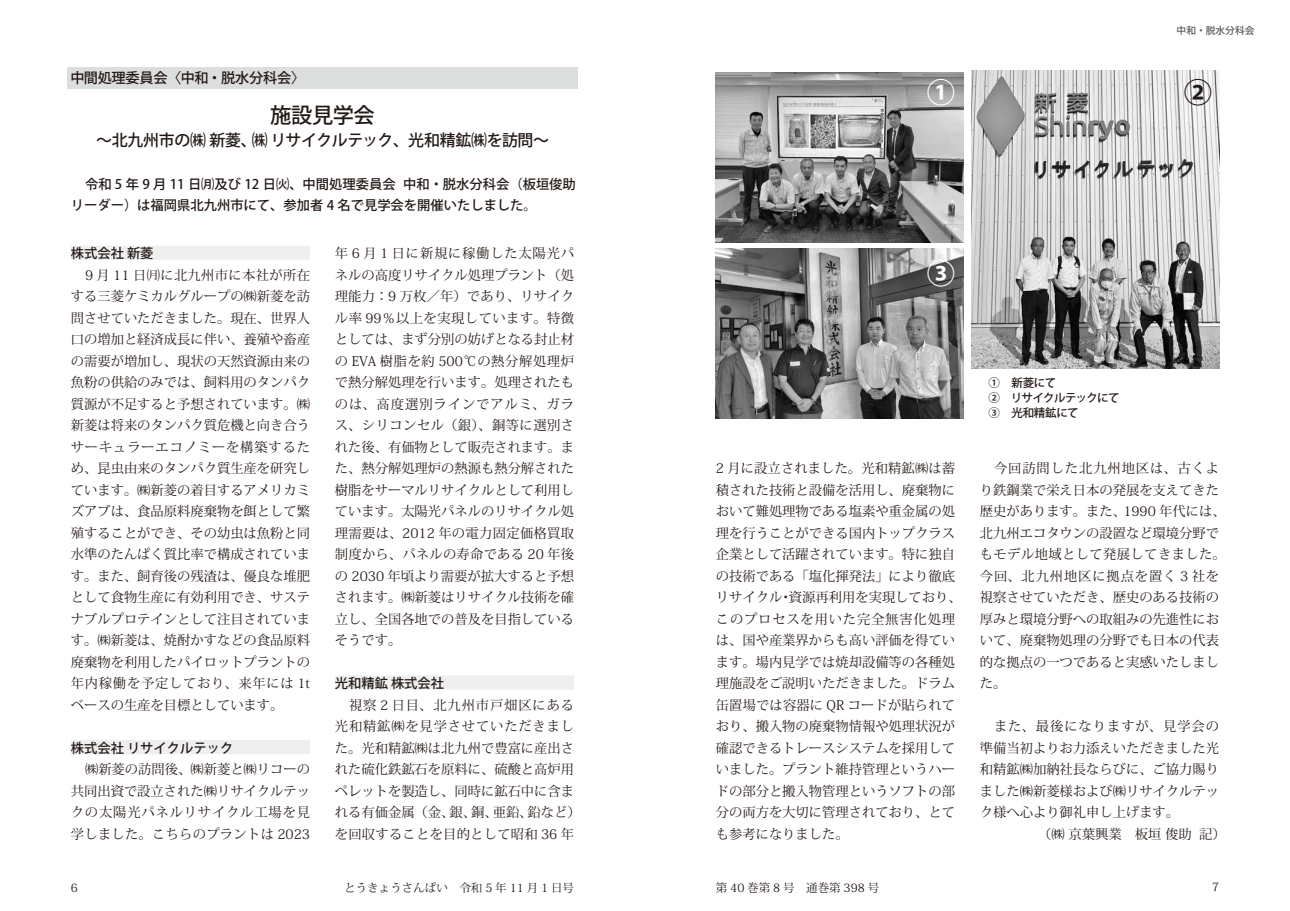
<style>
.page{position:relative;width:1290px;height:911px;background:#fff}
.page>*{position:absolute;margin:0;border:0;box-sizing:border-box;transform-origin:0 0}
.t1{font:700 28.38px "Koz Go Pro";color:#fff}
.t2{font:700 28.38px "Koz Go Pro";color:#231916}
.t3{font:500 21.25px "Koz Go Pro";letter-spacing:-.02em;color:#231916}
.t4{font:500 16px "Koz Go Pro";letter-spacing:-.025em;color:#231916}
.t5{font:500 14.12px "Koz Go Pro";letter-spacing:-.015em;color:#231916}
.t6{font:13.25px/21.5px "Koz Min Pro";color:#231916;text-align:justify}
.t7{font:500 13.25px/21.5px "Koz Go Pro";color:#231916}
.t8{font:13.25px "Koz Min Pro";letter-spacing:.07em;color:#231916}
.t9{font:11.5px "Koz Min Pro";color:#231916}
.t10{font:500 11.5px/15.1px "Koz Go Pro";letter-spacing:-.05em;color:#231916}
.t11{font:500 9.75px "Koz Go Pro";color:#595857}
</style>
<div class="page">
<div style="left:67px;top:67px;width:511px;height:22px;background:#dcdddd"></div>
<div style="left:71px;top:246px;width:239px;height:14px;background:#efeff0"></div>
<div style="left:71px;top:740px;width:239px;height:14px;background:#efeff0"></div>
<div style="left:335px;top:675px;width:239px;height:14px;background:#efeff0"></div>
<img style="left:971px;top:71px;width:248px;height:298px">
<img style="left:716px;top:248px;width:248px;height:170px">
<img style="left:716px;top:73px;width:248px;height:170px">
<p class="t5" style="left:70px;top:69px;width:236px">中間処理委員会〈中和・脱水分科会〉</p>
<h2 class="t3" style="left:270px;top:102px;width:106px">施設見学会</h2>
<p class="t4" style="left:96px;top:130px;width:454px">〜北九州市の㈱ 新菱、㈱ リサイクルテック、光和精鉱㈱を訪問〜</p>
<p class="t7" style="left:71px;top:174px;width:506px;text-indent:14px">令和 5 年 9 月 11 日㈪及び 12 日㈫、中間処理委員会 中和・脱水分科会（板垣俊助リーダー）は福岡県北九州市にて、参加者 4 名で見学会を開催いたしました。</p>
<p class="t7" style="left:71px;top:243px;width:84px">株式会社 新菱</p>
<p class="t6" style="left:71px;top:264px;width:241px;text-indent:14px">9 月 11 日㈪に北九州市に本社が所在する三菱ケミカルグループの㈱新菱を訪問させていただきました。現在、世界人口の増加と経済成長に伴い、養殖や畜産の需要が増加し、現状の天然資源由来の魚粉の供給のみでは、飼料用のタンパク質源が不足すると予想されています。㈱新菱は将来のタンパク質危機と向き合うサーキュラーエコノミーを構築するため、昆虫由来のタンパク質生産を研究しています。㈱新菱の着目するアメリカミズアブは、食品原料廃棄物を餌として繁殖することができ、その幼虫は魚粉と同水準のたんぱく質比率で構成されています。また、飼育後の残渣は、優良な堆肥として食物生産に有効利用でき、サステナブルプロテインとして注目されています。㈱新菱は、焼酎かすなどの食品原料廃棄物を利用したパイロットプラントの年内稼働を予定しており、来年には 1tベースの生産を目標としています。</p>
<p class="t7" style="left:71px;top:737px;width:164px">株式会社 リサイクルテック</p>
<p class="t6" style="left:71px;top:758px;width:241px;text-indent:14px">㈱新菱の訪問後、㈱新菱と㈱リコーの共同出資で設立された㈱リサイクルテックの太陽光パネルリサイクル工場を見学しました。こちらのプラントは 2023</p>
<p class="t6" style="left:335px;top:242px;width:241px">年 6 月 1 日に新規に稼働した太陽光パネルの高度リサイクル処理プラント（処理能力：9 万枚／年）であり、リサイクル率 99％以上を実現しています。特徴としては、まず分別の妨げとなる封止材の EVA 樹脂を約 500℃の熱分解処理炉で熱分解処理を行います。処理されたものは、高度選別ラインでアルミ、ガラス、シリコンセル（銀）、銅等に選別された後、有価物として販売されます。また、熱分解処理炉の熱源も熱分解された樹脂をサーマルリサイクルとして利用しています。太陽光パネルのリサイクル処理需要は、2012 年の電力固定価格買取制度から、パネルの寿命である 20 年後の 2030 年頃より需要が拡大すると予想されます。㈱新菱はリサイクル技術を確立し、全国各地での普及を目指しているそうです。</p>
<p class="t7" style="left:335px;top:673px;width:111px">光和精鉱 株式会社</p>
<p class="t6" style="left:335px;top:693px;width:247px;text-align:center">視察 2 日目、北九州市戸畑区にある<br>光和精鉱㈱を見学させていただきました。光和精鉱㈱は北九州で豊富に産出された硫化鉄鉱石を原料に、硫酸と高炉用ペレットを製造し、同時に鉱石中に含まれる有価金属（金、銀、銅、亜鉛、鉛など）を回収することを目的として昭和 36 年</p>
<h1 class="t1" style="left:927px;top:74px;width:30px">①</h1>
<p class="t11" style="left:1176px;top:24px;width:79px">中和・脱水分科会</p>
<h1 class="t2" style="left:1183px;top:74px;width:30px">②</h1>
<h1 class="t1" style="left:927px;top:255px;width:30px">③</h1>
<p class="t10" style="left:988px;top:375px;width:132px">①　新菱にて<br>②　リサイクルテックにて<br>③　光和精鉱にて</p>
<p class="t6" style="left:716px;top:457px;width:247px;text-align:left">2 月に設立されました。光和精鉱㈱は蓄積された技術と設備を活用し、廃棄物において難処理物である塩素や重金属の処理を行うことができる国内トップクラス企業として活躍されています。特に独自の技術である「塩化揮発法」により徹底リサイクル・資源再利用を実現しており、このプロセスを用いた完全無害化処理は、国や産業界からも高い評価を得ています。場内見学では焼却設備等の各種処理施設をご説明いただきました。ドラム缶置場では容器に QR コードが貼られており、搬入物の廃棄物情報や処理状況が確認できるトレースシステムを採用していました。プラント維持管理というハードの部分と搬入物管理というソフトの部分の両方を大切に管理されており、とても参考になりました。</p>
<p class="t6" style="left:980px;top:457px;width:247px;text-align:left;text-indent:14px">今回訪問した北九州地区は、古くより鉄鋼業で栄え日本の発展を支えてきた歴史があります。また、1990 年代には、北九州エコタウンの設置など環境分野でもモデル地域として発展してきました。今回、北九州地区に拠点を置く 3 社を視察させていただき、歴史のある技術の厚みと環境分野への取組みの先進性において、廃棄物処理の分野でも日本の代表的な拠点の一つであると実感いたしました。</p>
<p class="t8" style="left:994px;top:717px;width:227px">また、最後になりますが、見学会の</p>
<p class="t6" style="left:980px;top:736px;width:241px">準備当初よりお力添えいただきました光</p>
<p class="t6" style="left:980px;top:758px;width:241px">和精鉱㈱加納社長ならびに、ご協力賜り</p>
<p class="t6" style="left:980px;top:779px;width:241px">ました㈱新菱様および㈱リサイクルテッ</p>
<p class="t6" style="left:980px;top:801px;width:201px">ク様へ心より御礼申し上げます。</p>
<p class="t6" style="left:1038px;top:822px;width:189px">（㈱京葉興業　板垣俊助 記）</p>
<p class="t9" style="left:71px;top:879px;width:9px">6</p>
<p class="t9" style="left:344px;top:879px;width:231px">とうきょうさんぱい　令和 5 年 11 月 1 日号</p>
<p class="t9" style="left:716px;top:879px;width:165px">第 40 巻第 8 号　通巻第 398 号</p>
<p class="t9" style="left:1212px;top:878px;width:9px">7</p>
</div>
